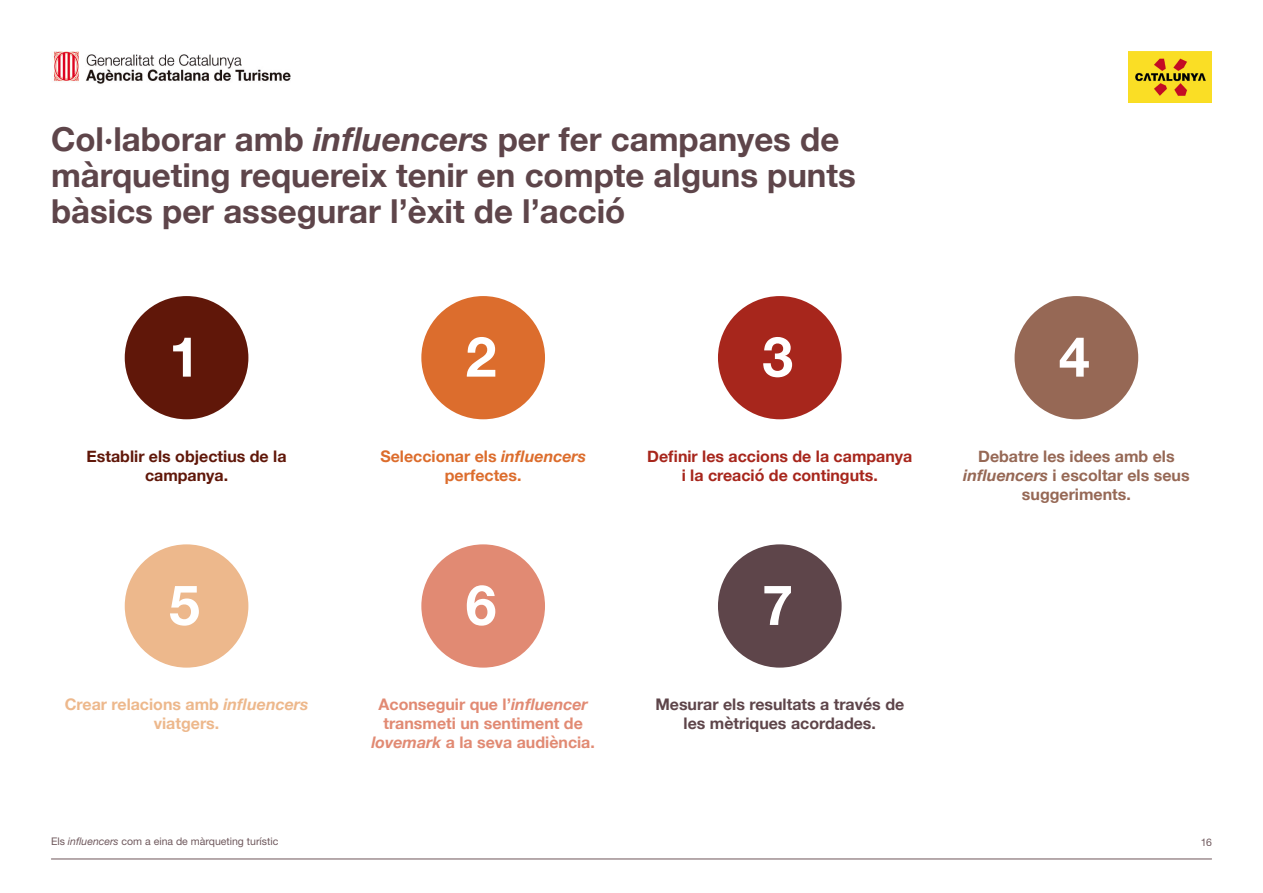
<style>
.page{position:relative;width:1263px;height:893px;background:#fff}
.page>*{position:absolute;margin:0;border:0;box-sizing:border-box;transform-origin:0 0}
.t1{font:700 55.5px "Helvetica Neue";color:#fff}
.t2{font:700 33px/36px "Helvetica Neue";color:#5e454a}
.t3{font:700 16.05px/18.9px "Helvetica Neue";color:#e18a73;text-align:center}
.t4{font:700 16.05px/18.9px "Helvetica Neue";color:#966855;text-align:center}
.t5{font:700 16.05px/18.9px "Helvetica Neue";color:#a7261c;text-align:center}
.t6{font:700 16.05px/18.9px "Helvetica Neue";color:#5e454a;text-align:center}
.t7{font:700 16.05px/18.9px "Helvetica Neue";color:#edb88c;text-align:center}
.t8{font:700 16.05px/18.9px "Helvetica Neue";color:#dc6d2d;text-align:center}
.t9{font:700 16.05px/18.9px "Helvetica Neue";color:#601709;text-align:center}
.t10{font:10.5px "Helvetica Neue LT Std";color:#5e454a}
.s1{font-style:italic}
</style>
<div class="page">
<img style="left:1128px;top:51px;width:84px;height:52px">
<img style="left:53px;top:51px;width:238px;height:33px">
<hr style="left:51px;top:859px;width:1160px;height:1px;background:#6e555a">
<div style="left:125px;top:296px;width:123px;height:123px;background:#601709;border-radius:50%"></div>
<div style="left:125px;top:544px;width:123px;height:124px;background:#edb88c;border-radius:50%"></div>
<div style="left:421px;top:296px;width:124px;height:123px;background:#dc6d2d;border-radius:50%"></div>
<div style="left:421px;top:544px;width:124px;height:124px;background:#e18a73;border-radius:50%"></div>
<div style="left:718px;top:296px;width:124px;height:123px;background:#a7261c;border-radius:50%"></div>
<div style="left:718px;top:544px;width:124px;height:124px;background:#5e454a;border-radius:50%"></div>
<div style="left:1014px;top:296px;width:124px;height:123px;background:#966855;border-radius:50%"></div>
<p class="t2" style="left:51px;top:122px;width:806px">Col·laborar amb <span class="s1">influencers</span> per fer campanyes de màrqueting requereix tenir en compte alguns punts bàsics per assegurar l’èxit de l’acció</p>
<h1 class="t1" style="left:169px;top:313px;width:32px">1</h1>
<h1 class="t1" style="left:466px;top:313px;width:32px">2</h1>
<h1 class="t1" style="left:762px;top:313px;width:32px">3</h1>
<p class="t9" style="left:87px;top:447px;width:201px">Establir els objectius de la campanya.</p>
<p class="t8" style="left:380px;top:447px;width:207px">Seleccionar els <span class="s1">influencers </span>perfectes.</p>
<p class="t5" style="left:647px;top:447px;width:267px">Definir les accions de la campanya i la creació de continguts.</p>
<h1 class="t1" style="left:169px;top:562px;width:32px">5</h1>
<h1 class="t1" style="left:466px;top:562px;width:32px">6</h1>
<h1 class="t1" style="left:762px;top:562px;width:32px">7</h1>
<p class="t7" style="left:65px;top:695px;width:245px">Crear relacions amb <span class="s1">influencers </span>viatgers.</p>
<p class="t3" style="left:371px;top:695px;width:225px">Aconseguir que l’<span class="s1">influencer </span>transmeti un sentiment de <span class="s1">lovemark</span> a la seva audiència.</p>
<p class="t6" style="left:655px;top:695px;width:250px">Mesurar els resultats a través de les mètriques acordades.</p>
<h1 class="t1" style="left:1059px;top:313px;width:32px">4</h1>
<p class="t4" style="left:963px;top:447px;width:228px">Debatre les idees amb els <span class="s1">influencers</span> i escoltar els seus suggeriments.</p>
<p class="t10" style="left:51px;top:835px;width:229px">Els <span class="s1">influencers</span> com a eina de màrqueting turístic</p>
<p class="t10" style="left:1200px;top:836px;width:13px">16</p>
</div>
